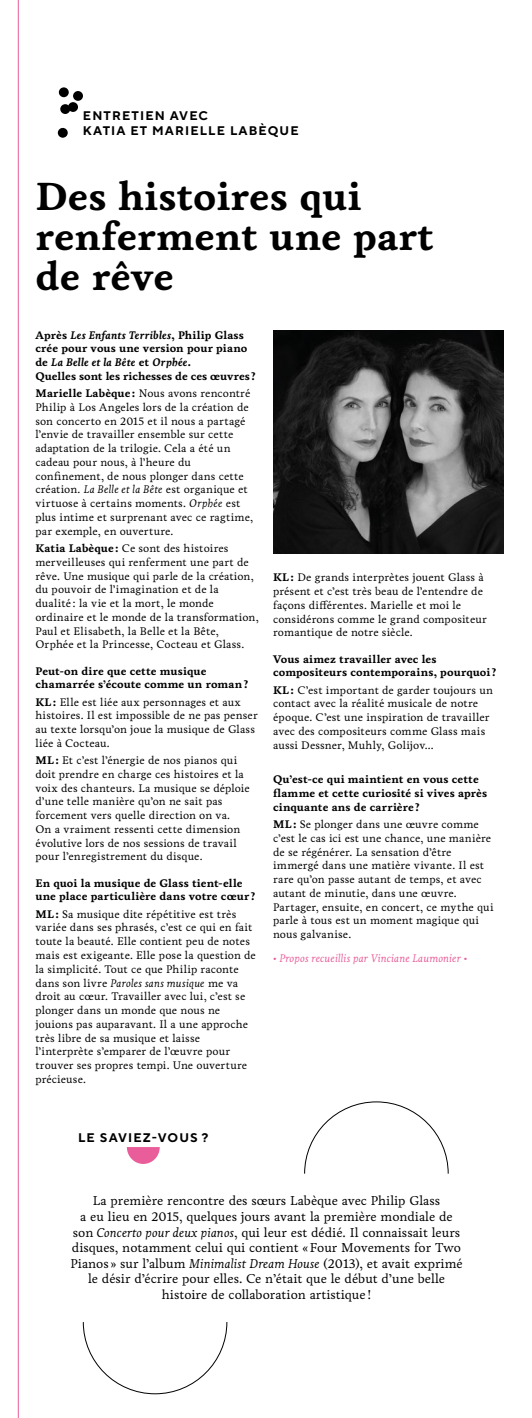
<style>
.page{position:relative;width:532px;height:1418px;background:#fff}
.page>*{position:absolute;margin:0;border:0;box-sizing:border-box;transform-origin:0 0}
.t1{font:700 40px/40px "Livory";color:#000}
.t2{font:13.12px/15.6px "Livory";color:#000;text-align:center}
.t3{font:700 12.5px/15px "TT Norms Pro";letter-spacing:.09em;color:#000}
.t4{font:11.25px/13.8px "Livory";letter-spacing:.01em;color:#000}
.t5{font:700 11.25px/13.8px "Livory";letter-spacing:.01em;color:#000}
.t6{font:italic 11.25px "Livory";color:#e85d9a}
.s1{font-style:italic}
.s2{font-weight:700}
</style>
<div class="page">
<svg style="left:127px;top:1147px;width:33px;height:16px"></svg>
<img style="left:273px;top:330px;width:231px;height:223px">
<div style="left:68px;top:102px;width:10px;height:10px;background:#000;border-radius:50%"></div>
<div style="left:58px;top:128px;width:10px;height:10px;background:#000;border-radius:50%"></div>
<div style="left:59px;top:87px;width:10px;height:10px;background:#000;border-radius:50%"></div>
<div style="left:73px;top:91px;width:10px;height:10px;background:#000;border-radius:50%"></div>
<div style="left:60px;top:104px;width:10px;height:10px;background:#000;border-radius:50%"></div>
<svg style="left:304px;top:1101px;width:144px;height:73px"></svg>
<svg style="left:83px;top:1322px;width:144px;height:72px"></svg>
<hr style="left:18px;top:0;width:1px;height:1417px;background:#e85d9a">
<p class="t3" style="left:83px;top:108px;width:217px">ENTRETIEN AVEC<br>KATIA ET MARIELLE LABÈQUE</p>
<h1 class="t1" style="left:35px;top:177px;width:399px">Des histoires qui renferment une part de rêve</h1>
<p class="t5" style="left:35px;top:328px;width:221px">Après <span class="s1">Les Enfants Terribles</span>, Philip Glass crée pour vous une version pour piano de <span class="s1">La Belle et la Bête</span> et <span class="s1">Orphée</span>.<br>Quelles sont les richesses de ces œuvres?</p>
<p class="t4" style="left:35px;top:386px;width:219px"><span class="s2">Marielle Labèque:</span> Nous avons rencontré Philip à Los Angeles lors de la création de son concerto en 2015 et il nous a partagé l’envie de travailler ensemble sur cette adaptation de la trilogie. Cela a été un cadeau pour nous, à l’heure du confinement, de nous plonger dans cette création. <span class="s1">La Belle et la Bête</span> est organique et virtuose à certains moments. <span class="s1">Orphée</span> est plus intime et surprenant avec ce ragtime, par exemple, en ouverture.</p>
<p class="t4" style="left:35px;top:541px;width:225px"><span class="s2">Katia Labèque:</span> Ce sont des histoires merveilleuses qui renferment une part de rêve. Une musique qui parle de la création, du pouvoir de l’imagination et de la<br>dualité : la vie et la mort, le monde ordinaire et le monde de la transformation, Paul et Elisabeth, la Belle et la Bête, Orphée et la Princesse, Cocteau et Glass.</p>
<p class="t5" style="left:35px;top:664px;width:214px">Peut-on dire que cette musique chamarrée s’écoute comme un roman?</p>
<p class="t4" style="left:35px;top:695px;width:224px"><span class="s2">KL:</span> Elle est liée aux personnages et aux histoires. Il est impossible de ne pas penser au texte lorsqu’on joue la musique de Glass liée à Cocteau.</p>
<p class="t4" style="left:35px;top:753px;width:216px"><span class="s2">ML:</span> Et c’est l’énergie de nos pianos qui doit prendre en charge ces histoires et la voix des chanteurs. La musique se déploie d’une telle manière qu’on ne sait pas forcement vers quelle direction on va.<br>On a vraiment ressenti cette dimension évolutive lors de nos sessions de travail pour l’enregistrement du disque.</p>
<p class="t5" style="left:35px;top:876px;width:221px">En quoi la musique de Glass tient-elle une place particulière dans votre cœur ?</p>
<p class="t4" style="left:35px;top:907px;width:222px"><span class="s2">ML:</span> Sa musique dite répétitive est très variée dans ses phrasés, c’est ce qui en fait toute la beauté. Elle contient peu de notes mais est exigeante. Elle pose la question de la simplicité. Tout ce que Philip raconte dans son livre <span class="s1">Paroles sans musique</span> me va droit au cœur. Travailler avec lui, c’est se plonger dans un monde que nous ne jouions pas auparavant. Il a une approche très libre de sa musique et laisse l’interprète s’emparer de l’œuvre pour trouver ses propres tempi. Une ouverture précieuse.</p>
<p class="t4" style="left:273px;top:570px;width:215px"><span class="s2">KL:</span> De grands interprètes jouent Glass à présent et c’est très beau de l’entendre de façons différentes. Marielle et moi le considérons comme le grand compositeur romantique de notre siècle.</p>
<p class="t5" style="left:273px;top:652px;width:225px">Vous aimez travailler avec les compositeurs contemporains, pourquoi ?</p>
<p class="t4" style="left:273px;top:683px;width:221px"><span class="s2">KL:</span> C’est important de garder toujours un contact avec la réalité musicale de notre époque. C’est une inspiration de travailler avec des compositeurs comme Glass mais aussi Dessner, Muhly, Golijov...</p>
<p class="t5" style="left:273px;top:772px;width:215px">Qu’est-ce qui maintient en vous cette flamme et cette curiosité si vives après cinquante ans de carrière?</p>
<p class="t4" style="left:273px;top:817px;width:222px"><span class="s2">ML:</span> Se plonger dans une œuvre comme c’est le cas ici est une chance, une manière de se régénérer. La sensation d’être immergé dans une matière vivante. Il est rare qu’on passe autant de temps, et avec autant de minutie, dans une œuvre.<br>Partager, ensuite, en concert, ce mythe qui parle à tous est un moment magique qui nous galvanise.</p>
<p class="t6" style="left:273px;top:952px;width:196px">• Propos recueillis par Vinciane Laumonier •</p>
<p class="t3" style="left:78px;top:1130px;width:132px">LE SAVIEZ-VOUS ?</p>
<p class="t2" style="left:70px;top:1192px;width:393px">La première rencontre des sœurs Labèque avec Philip Glass<br>a eu lieu en 2015, quelques jours avant la première mondiale de son <span class="s1">Concerto pour deux pianos</span>, qui leur est dédié. Il connaissait leurs disques, notamment celui qui contient «Four Movements for Two Pianos » sur l’album <span class="s1">Minimalist Dream House</span> (2013), et avait exprimé le désir d’écrire pour elles. Ce n’était que le début d’une belle histoire de collaboration artistique !</p>
</div>
